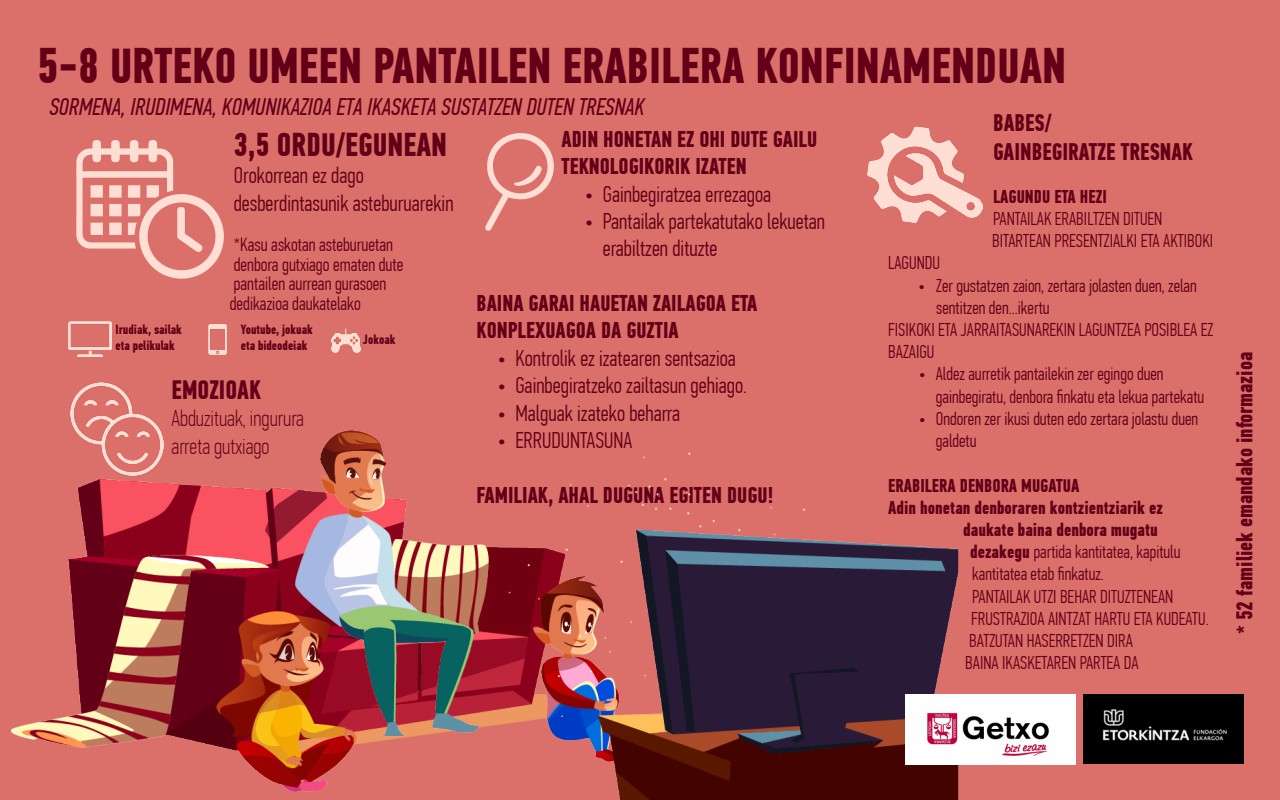
<style>
.page{position:relative;width:1280px;height:800px;background:#db6f6a}
.page>*{position:absolute;margin:0;border:0;box-sizing:border-box;transform-origin:0 0}
.t1{font:700 50px "PF Din Text Comp Pro";color:#630018}
.t2{font:700 33px "PF Din Text Comp Pro";color:#630018}
.t3{font:700 26.6px "PF Din Text Comp Pro";color:#630018}
.t4{font:italic 24px "PF Din Text Comp Pro";color:#630018}
.t5{font:700 24px "PF Din Text Comp Pro";color:#630018}
.t6{font:300 22.8px/27.4px "PF Din Text Comp Pro";color:#630018}
.t7{font:700 22.8px/27.4px "PF Din Text Comp Pro";color:#630018}
.t8{font:100 22.8px "PF Din Text Comp Pro";color:#630018}
.t9{font:300 19px "PF Din Text Comp Pro";color:#630018}
.t10{font:300 18.5px/22.2px "PF Din Text Comp Pro";color:#630018}
.t11{font:700 18.5px "PF Din Text Comp Pro";color:#630018}
.t12{font:700 13.3px/16px "PF Din Text Comp Pro";color:#630018}
.s1{font-weight:700}
</style>
<div class="page">
<img style="left:12px;top:453px;width:975px;height:347px">
<img style="left:70px;top:383px;width:94px;height:93px">
<img style="left:485px;top:133px;width:68px;height:97px">
<img style="left:77px;top:141px;width:147px;height:138px">
<img style="left:868px;top:127px;width:114px;height:96px">
<img style="left:296px;top:430px;width:183px;height:306px">
<img style="left:69px;top:322px;width:42px;height:34px">
<img style="left:331px;top:328px;width:30px;height:25px">
<img style="left:209px;top:324px;width:18px;height:30px">
<img style="left:1084px;top:694px;width:160px;height:70px">
<img style="left:905px;top:694px;width:170px;height:70px">
<p class="t1" style="left:37px;top:36px;width:1031px">5-8 URTEKO UMEEN PANTAILEN ERABILERA KONFINAMENDUAN</p>
<p class="t4" style="left:49px;top:93px;width:597px">SORMENA, IRUDIMENA, KOMUNIKAZIOA ETA IKASKETA SUSTATZEN DUTEN TRESNAK</p>
<p class="t2" style="left:234px;top:125px;width:215px">3,5 ORDU/EGUNEAN</p>
<p class="t6" style="left:234px;top:162px;width:132px">Orokorrean ez dago</p>
<p class="t6" style="left:234px;top:189px;width:221px">desberdintasunik asteburuarekin</p>
<p class="t9" style="left:234px;top:233px;width:161px">*Kasu askotan asteburuetan</p>
<p class="t9" style="left:234px;top:253px;width:171px">denbora gutxiago ematen dute</p>
<p class="t9" style="left:234px;top:273px;width:154px">pantailen aurrean gurasoen</p>
<p class="t9" style="left:230px;top:293px;width:133px">dedikazioa daukatelako</p>
<p class="t12" style="left:115px;top:321px;width:68px">Irudiak, sailak eta pelikulak</p>
<p class="t12" style="left:363px;top:332px;width:34px">Jokoak</p>
<p class="t12" style="left:241px;top:321px;width:73px">Youtube, jokuak</p>
<p class="t12" style="left:241px;top:337px;width:68px">eta bideodeiak</p>
<p class="t3" style="left:172px;top:374px;width:91px">EMOZIOAK</p>
<p class="t8" style="left:172px;top:406px;width:134px">Abduzituak, ingurura</p>
<p class="t8" style="left:172px;top:433px;width:99px">arreta gutxiago</p>
<p class="t7" style="left:562px;top:126px;width:257px">ADIN HONETAN EZ OHI DUTE GAILU<br>TEKNOLOGIKORIK IZATEN</p>
<p class="t6" style="left:585px;top:180px;width:188px">• Gainbegiratzea errezagoa</p>
<p class="t6" style="left:603px;top:208px;width:224px;text-indent:-18px">• Pantailak partekatutako lekuetan erabiltzen dituzte</p>
<p class="t7" style="left:477px;top:290px;width:283px">BAINA GARAI HAUETAN ZAILAGOA ETA<br>KONPLEXUAGOA DA GUZTIA</p>
<p class="t6" style="left:497px;top:344px;width:240px">• Kontrolik ez izatearen sentsazioa</p>
<p class="t6" style="left:497px;top:372px;width:251px">• Gainbegiratzeko zailtasun gehiago.</p>
<p class="t6" style="left:497px;top:399px;width:184px">• Malguak izateko beharra</p>
<p class="t6" style="left:497px;top:426px;width:136px">• ERRUDUNTASUNA</p>
<p class="t7" style="left:477px;top:481px;width:299px">FAMILIAK, AHAL DUGUNA EGITEN DUGU!</p>
<p class="t5" style="left:993px;top:108px;width:60px">BABES/</p>
<p class="t5" style="left:993px;top:137px;width:201px">GAINBEGIRATZE TRESNAK</p>
<p class="t11" style="left:993px;top:185px;width:115px">LAGUNDU ETA HEZI</p>
<p class="t10" style="left:993px;top:207px;width:171px">PANTAILAK ERABILTZEN DITUEN</p>
<p class="t10" style="left:992px;top:230px;width:223px">BITARTEAN PRESENTZIALKI ETA AKTIBOKI</p>
<p class="t10" style="left:888px;top:252px;width:53px">LAGUNDU</p>
<p class="t10" style="left:936px;top:274px;width:262px;text-indent:-18px">• Zer gustatzen zaion, zertara jolasten duen, zelan sentitzen den...ikertu</p>
<p class="t10" style="left:888px;top:319px;width:327px">FISIKOKI ETA JARRAITASUNAREKIN LAGUNTZEA POSIBLEA EZ<br>BAZAIGU</p>
<p class="t10" style="left:936px;top:363px;width:270px;text-indent:-17px">• Aldez aurretik pantailekin zer egingo duen gainbegiratu, denbora finkatu eta lekua partekatu</p>
<p class="t10" style="left:936px;top:407px;width:264px;text-indent:-17px">• Ondoren zer ikusi duten edo zertara jolastu duen galdetu</p>
<p class="t11" style="left:888px;top:474px;width:193px">ERABILERA DENBORA MUGATUA</p>
<p class="t11" style="left:888px;top:496px;width:276px">Adin honetan denboraren kontzientziarik ez</p>
<p class="t11" style="left:963px;top:518px;width:196px">daukate baina denbora mugatu</p>
<p class="t10" style="left:970px;top:541px;width:212px"><span class="s1">dezakegu</span> partida kantitatea, kapitulu</p>
<p class="t10" style="left:972px;top:563px;width:133px">kantitatea etab finkatuz.</p>
<p class="t10" style="left:972px;top:585px;width:203px">PANTAILAK UTZI BEHAR DITUZTENEAN</p>
<p class="t10" style="left:969px;top:608px;width:241px">FRUSTRAZIOA AINTZAT HARTU ETA KUDEATU.<br>BATZUTAN HASERRETZEN DIRA</p>
<p class="t10" style="left:965px;top:652px;width:175px">BAINA IKASKETAREN PARTEA DA</p>
<p class="t7" style="left:1231px;top:634px;width:284px;rotate:-90deg">* 52 familiek emandako informazioa</p>
</div>
